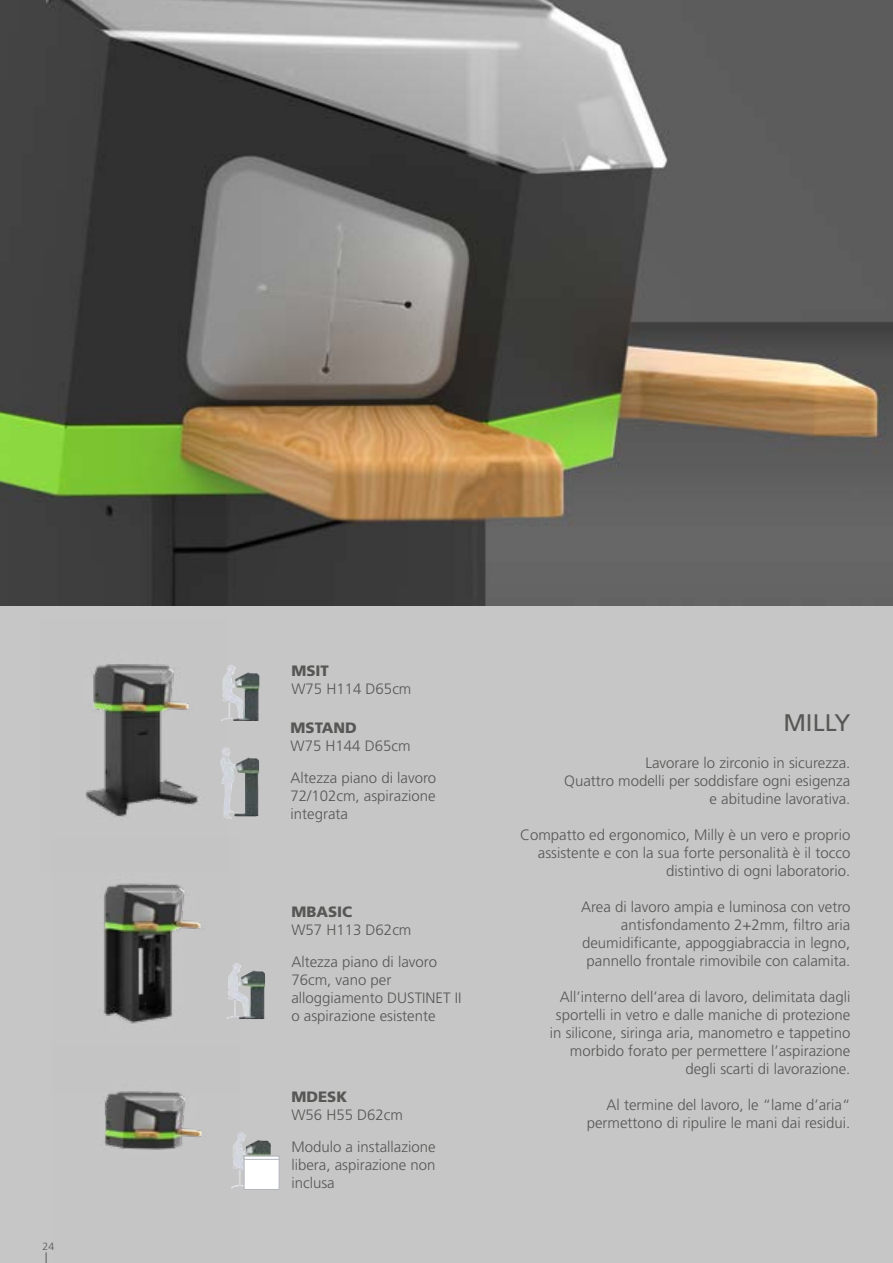
<style>
.page{position:relative;width:893px;height:1263px;background:#c6c6c6}
.page>*{position:absolute;margin:0;border:0;box-sizing:border-box;transform-origin:0 0}
.t1{font:24px "Frutiger";color:#575756}
.t2{font:300 15px/18px "Frutiger";color:#575756;text-align:right}
.t3{font:900 15px "Frutiger";color:#575756}
.t4{font:300 10.5px "Frutiger";color:#575756}
</style>
<div class="page">
<img style="left:86px;top:664px;width:114px;height:153px">
<img style="left:103px;top:883px;width:98px;height:141px">
<img style="left:104px;top:1091px;width:98px;height:59px">
<img style="left:221px;top:665px;width:38px;height:56px">
<img style="left:226px;top:963px;width:39px;height:56px">
<img style="left:231px;top:1132px;width:40px;height:57px">
<div style="left:244px;top:1156px;width:35px;height:34px;background:#fff;border:1px solid #b4b6be"></div>
<div style="left:244px;top:1156px;width:35px;height:3px;background:#fff;border:1px solid #b4b6be"></div>
<img style="left:0;top:0;width:893px;height:605px">
<img style="left:220px;top:757px;width:39px;height:62px">
<svg style="left:222px;top:747px;width:8px;height:10px"></svg>
<p class="t4" style="left:43px;top:1240px;width:13px">24</p>
<p class="t3" style="left:291px;top:661px;width:39px">MSIT</p>
<p class="t2" style="left:291px;top:679px;width:122px">W75 H114 D65cm</p>
<p class="t3" style="left:291px;top:719px;width:68px">MSTAND</p>
<p class="t2" style="left:291px;top:730px;width:147px;line-height:31.7px;text-align:left">W75 H144 D65cm<br>Altezza piano di lavoro</p>
<p class="t2" style="left:291px;top:787px;width:147px;text-align:left">72/102cm, aspirazione integrata</p>
<p class="t3" style="left:291px;top:903px;width:62px">MBASIC</p>
<p class="t2" style="left:291px;top:921px;width:122px">W57 H113 D62cm</p>
<p class="t2" style="left:291px;top:953px;width:172px;text-align:left">Altezza piano di lavoro<br>76cm, vano per alloggiamento DUSTINET II o aspirazione esistente</p>
<p class="t3" style="left:291px;top:1088px;width:57px">MDESK</p>
<p class="t2" style="left:291px;top:1106px;width:113px">W56 H55 D62cm</p>
<p class="t2" style="left:291px;top:1138px;width:146px;text-align:justify">Modulo a installazione libera, aspirazione non inclusa</p>
<h1 class="t1" style="left:783px;top:709px;width:69px">MILLY</h1>
<p class="t2" style="left:564px;top:754px;width:288px">Lavorare lo zirconio in sicurezza.<br>Quattro modelli per soddisfare ogni esigenza e abitudine lavorativa.</p>
<p class="t2" style="left:520px;top:826px;width:332px">Compatto ed ergonomico, Milly è un vero e proprio assistente e con la sua forte personalità è il tocco distintivo di ogni laboratorio.</p>
<p class="t2" style="left:581px;top:898px;width:271px">Area di lavoro ampia e luminosa con vetro antisfondamento 2+2mm, filtro aria deumidificante, appoggiabraccia in legno, pannello frontale rimovibile con calamita.</p>
<p class="t2" style="left:550px;top:988px;width:302px">All’interno dell’area di lavoro, delimitata dagli sportelli in vetro e dalle maniche di protezione in silicone, siringa aria, manometro e tappetino morbido forato per permettere l’aspirazione degli scarti di lavorazione.</p>
<p class="t2" style="left:587px;top:1096px;width:265px">Al termine del lavoro, le “lame d’aria“ permettono di ripulire le mani dai residui.</p>
</div>
